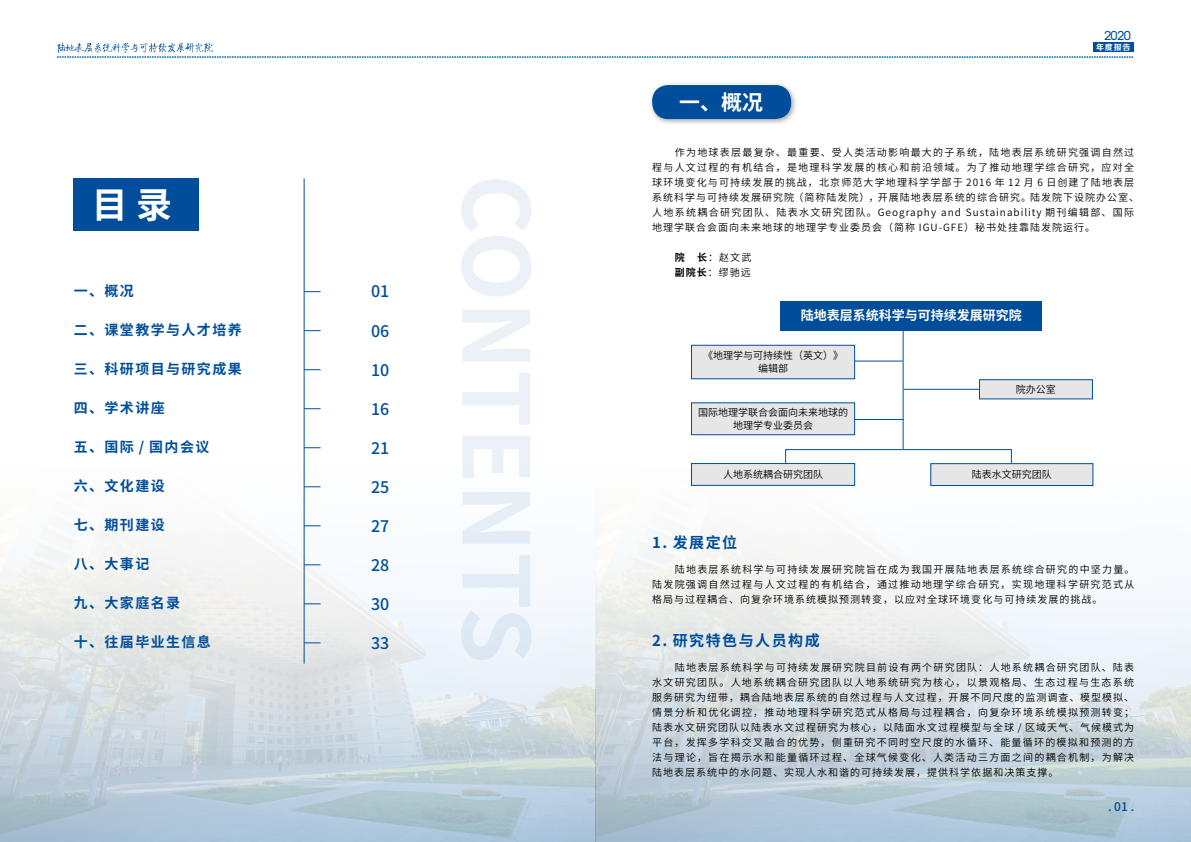
<style>
.page{position:relative;width:1191px;height:842px;background:#fff}
.page>*{position:absolute;margin:0;border:0;box-sizing:border-box;transform-origin:0 0}
.t1{font:700 36px "Source Han Sans CN";color:#fff}
.t2{font:700 21px "Source Han Sans CN";color:#fff}
.t3{font:500 16px "Source Han Sans CN";color:#004e9b}
.t4{font:700 15px "Source Han Sans CN";letter-spacing:.1em;color:#004e9b}
.t5{font:700 14px "Source Han Sans CN";letter-spacing:.1em;color:#004e9b}
.t6{font:700 13px "Source Han Sans CN";color:#fff}
.t7{font:500 12px "Manrope 3";color:#004e9b}
.t8{font:500 12px "Source Han Sans CN";color:#004e9b}
.t9{font:10px/15px "Source Han Sans CN";letter-spacing:.1em;color:#000}
.t10{font:10px/13px "Source Han Sans CN";color:#000;text-align:center}
.t11{font:8px "FZZCHJW GB1 0";color:#fff}
.s1{font-weight:700}
</style>
<div class="page">
<svg style="left:595px;top:448px;width:596px;height:394px"></svg>
<svg style="left:57px;top:43px;width:1076px;height:15px"></svg>
<svg style="left:0;top:448px;width:595px;height:394px"></svg>
<div style="left:648px;top:81px;width:149px;height:44px;background:#000;opacity:.35"></div>
<div style="left:652px;top:85px;width:139px;height:34px;background:#004e9b;border-radius:16px"></div>
<div style="left:780px;top:301px;width:262px;height:30px;background:#004e9b"></div>
<div style="left:691px;top:345px;width:163px;height:34px;background:#e6e6e6"></div>
<div style="left:691px;top:345px;width:164px;height:34px;border:1px solid #004e9b"></div>
<div style="left:691px;top:403px;width:163px;height:32px;background:#e6e6e6"></div>
<div style="left:691px;top:403px;width:164px;height:32px;border:1px solid #004e9b"></div>
<div style="left:979px;top:380px;width:113px;height:19px;background:#e6e6e6"></div>
<div style="left:979px;top:379px;width:113px;height:20px;border:1px solid #004e9b"></div>
<div style="left:930px;top:464px;width:163px;height:21px;background:#e6e6e6"></div>
<div style="left:930px;top:463px;width:163px;height:23px;border:1px solid #004e9b"></div>
<div style="left:691px;top:463px;width:163px;height:22px;background:#e6e6e6"></div>
<div style="left:691px;top:463px;width:164px;height:23px;border:1px solid #004e9b"></div>
<hr style="left:902px;top:324px;width:1px;height:125px;background:#004e9b">
<hr style="left:855px;top:361px;width:47px;height:1px;background:#004e9b">
<hr style="left:855px;top:419px;width:48px;height:1px;background:#004e9b">
<hr style="left:903px;top:389px;width:76px;height:1px;background:#004e9b">
<div style="left:785px;top:449px;width:226px;height:15px;border:1px solid #004e9b"></div>
<div style="left:74px;top:178px;width:125px;height:53px;background:#004e9b"></div>
<hr style="left:304px;top:178px;width:1px;height:486px;background:#004e9b">
<svg style="left:304px;top:291px;width:16px;height:1px"></svg>
<svg style="left:304px;top:330px;width:16px;height:1px"></svg>
<svg style="left:304px;top:369px;width:16px;height:1px"></svg>
<svg style="left:304px;top:408px;width:16px;height:1px"></svg>
<svg style="left:304px;top:447px;width:16px;height:1px"></svg>
<svg style="left:304px;top:486px;width:16px;height:1px"></svg>
<svg style="left:304px;top:525px;width:16px;height:1px"></svg>
<svg style="left:304px;top:564px;width:16px;height:1px"></svg>
<svg style="left:304px;top:603px;width:16px;height:1px"></svg>
<svg style="left:304px;top:642px;width:16px;height:1px"></svg>
<h1 class="t1" style="left:92px;top:185px;width:82px">目 录</h1>
<h3 class="t5" style="left:74px;top:283px;width:62px">一、概况</h3>
<h3 class="t5" style="left:74px;top:322px;width:170px">二、课堂教学与人才培养</h3>
<h3 class="t5" style="left:74px;top:361px;width:170px">三、科研项目与研究成果</h3>
<h3 class="t5" style="left:74px;top:400px;width:92px">四、学术讲座</h3>
<h3 class="t5" style="left:74px;top:439px;width:137px">五、国际 / 国内会议</h3>
<h3 class="t5" style="left:74px;top:478px;width:92px">六、文化建设</h3>
<h3 class="t5" style="left:74px;top:517px;width:92px">七、期刊建设</h3>
<h3 class="t5" style="left:74px;top:556px;width:77px">八、大事记</h3>
<h3 class="t5" style="left:74px;top:595px;width:108px">九、大家庭名录</h3>
<h3 class="t5" style="left:74px;top:634px;width:139px">十、往届毕业生信息</h3>
<h3 class="t3" style="left:371px;top:283px;width:20px">01</h3>
<h3 class="t3" style="left:371px;top:322px;width:20px">06</h3>
<h3 class="t3" style="left:371px;top:361px;width:20px">10</h3>
<h3 class="t3" style="left:371px;top:400px;width:20px">16</h3>
<h3 class="t3" style="left:371px;top:439px;width:20px">21</h3>
<h3 class="t3" style="left:371px;top:478px;width:20px">25</h3>
<h3 class="t3" style="left:371px;top:517px;width:20px">27</h3>
<h3 class="t3" style="left:371px;top:556px;width:20px">28</h3>
<h3 class="t3" style="left:371px;top:595px;width:20px">30</h3>
<h3 class="t3" style="left:371px;top:634px;width:20px">33</h3>
<p class="t7" style="left:1104px;top:27px;width:29px">2020</p>
<p class="t11" style="left:1096px;top:43px;width:36px">年度报告</p>
<h2 class="t2" style="left:679px;top:90px;width:85px">一、概况</h2>
<p class="t9" style="left:652px;top:145px;width:488px;text-indent:23px">作为地球表层最复杂、最重要、受人类活动影响最大的子系统，陆地表层系统研究强调自然过程与人文过程的有机结合，是地理科学发展的核心和前沿领域。为了推动地理学综合研究，应对全球环境变化与可持续发展的挑战，北京师范大学地理科学学部于 2016 年 12 月 6 日创建了陆地表层系统科学与可持续发展研究院（简称陆发院），开展陆地表层系统的综合研究。陆发院下设院办公室、人地系统耦合研究团队、陆表水文研究团队。Geography and Sustainability 期刊编辑部、国际地理学联合会面向未来地球的地理学专业委员会（简称 IGU-GFE）秘书处挂靠陆发院运行。</p>
<p class="t9" style="left:675px;top:250px;width:78px"><span class="s1">院 长</span>：赵文武<span class="s1">副院长</span>：缪驰远</p>
<h3 class="t6" style="left:801px;top:308px;width:222px">陆地表层系统科学与可持续发展研究院</h3>
<p class="t10" style="left:703px;top:349px;width:141px">《地理学与可持续性（英文）》编辑部</p>
<p class="t10" style="left:698px;top:406px;width:151px">国际地理学联合会面向未来地球的地理学专业委员会</p>
<p class="t9" style="left:1016px;top:382px;width:41px">院办公室</p>
<p class="t10" style="left:723px;top:468px;width:101px">人地系统耦合研究团队</p>
<p class="t10" style="left:971px;top:468px;width:81px">陆表水文研究团队</p>
<h3 class="t4" style="left:652px;top:534px;width:86px">1. 发展定位</h3>
<p class="t9" style="left:652px;top:562px;width:484px;text-align:justify;text-indent:23px">陆地表层系统科学与可持续发展研究院旨在成为我国开展陆地表层系统综合研究的中坚力量。陆发院强调自然过程与人文过程的有机结合，通过推动地理学综合研究，实现地理科学研究范式从格局与过程耦合、向复杂环境系统模拟预测转变，以应对全球环境变化与可持续发展的挑战。</p>
<h3 class="t4" style="left:652px;top:632px;width:169px">2. 研究特色与人员构成</h3>
<p class="t9" style="left:652px;top:660px;width:483px;text-align:justify;text-indent:23px">陆地表层系统科学与可持续发展研究院目前设有两个研究团队：人地系统耦合研究团队、陆表水文研究团队。人地系统耦合研究团队以人地系统研究为核心，以景观格局、生态过程与生态系统服务研究为纽带，耦合陆地表层系统的自然过程与人文过程，开展不同尺度的监测调查、模型模拟、情景分析和优化调控，推动地理科学研究范式从格局与过程耦合，向复杂环境系统模拟预测转变；陆表水文研究团队以陆表水文过程研究为核心，以陆面水文过程模型与全球 / 区域天气、气候模式为平台，发挥多学科交叉融合的优势，侧重研究不同时空尺度的水循环、能量循环的模拟和预测的方法与理论，旨在揭示水和能量循环过程、全球气候变化、人类活动三方面之间的耦合机制，为解决陆地表层系统中的水问题、实现人水和谐的可持续发展，提供科学依据和决策支撑。</p>
<p class="t8" style="left:1108px;top:799px;width:28px">. 01 .</p>
</div>
